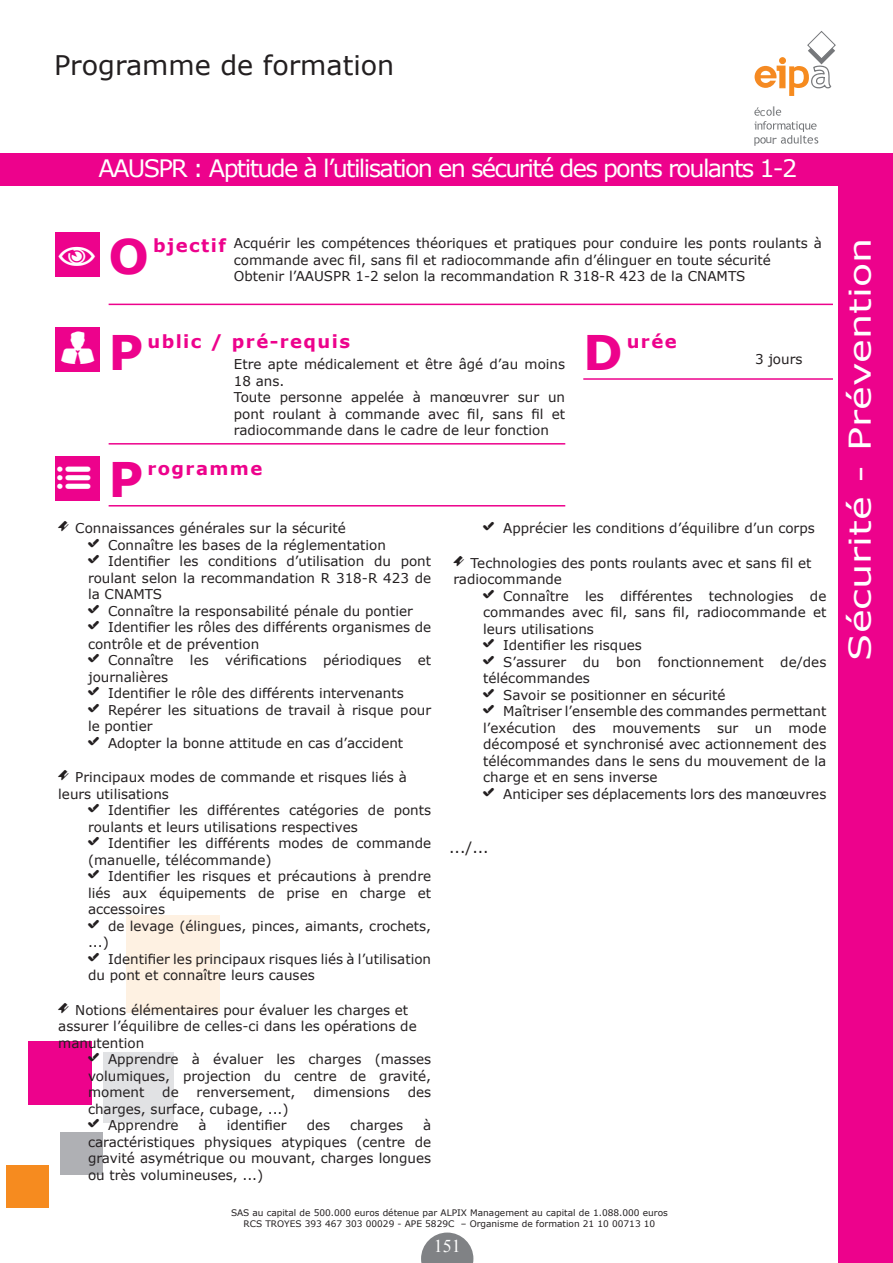
<style>
.page{position:relative;width:893px;height:1263px;background:#fff}
.page>*{position:absolute;margin:0;border:0;box-sizing:border-box;transform-origin:0 0}
.titreorange{font:700 47.7px "Verdana";color:#ed028c}
.textecourant{font:43.5px "Breezi Icon Set";color:#fff}
.t1{font:30px "Verdana";color:#fff;scale:1.33 1}
.t2{font:27px "Verdana";color:#231f20}
.Prog_titre{font:24px "Verdana";letter-spacing:-.07em;color:#fff}
.titreorange-2{font:700 18px "Verdana";letter-spacing:.08em;color:#ed028c}
.t3{font:18px "Times New Roman";color:#fff}
.textecourant-2{font:15px "Verdana";color:#231f20}
.Prog_corps{font:13.5px/16.5px "Verdana";color:#231f20}
.t4{font:11.4px "Verdana";color:#76787b}
.t5{font:10.95px "Verdana";color:#76787b}
.t6{font:10.65px "Verdana";color:#76787b}
.t7{font:9px/10.8px "Verdana";color:#231f20;text-align:center}
.s1{font-size:12.6px}
.s2{font-size:11.4px}
.s3{font-family:"Verdana";font-weight:700;font-size:47.7px;color:#ed028c}
.s4{font-family:"Breezi Icon Set"}
</style>
<div class="page">
<svg style="left:421px;top:1232px;width:52px;height:31px"></svg>
<svg style="left:755px;top:31px;width:81px;height:65px"></svg>
<svg style="left:754px;top:107px;width:64px;height:39px"></svg>
<div style="left:126px;top:915px;width:94px;height:97px;background:#fef1e2"></div>
<div style="left:103px;top:1053px;width:70px;height:70px;background:#e1e2e4"></div>
<div style="left:60px;top:1132px;width:43px;height:43px;background:#afb0b4"></div>
<div style="left:6px;top:1165px;width:43px;height:42px;background:#f68b1f"></div>
<div style="left:0;top:153px;width:893px;height:32px;background:#ed028c"></div>
<hr style="left:583px;top:378px;width:250px;height:2px;background:#ed028c">
<div style="left:55px;top:456px;width:45px;height:44px;background:#ed028c"></div>
<div style="left:55px;top:232px;width:45px;height:44px;background:#ed028c"></div>
<div style="left:55px;top:327px;width:45px;height:45px;background:#ed028c"></div>
<hr style="left:109px;top:304px;width:724px;height:1px;background:#ed028c">
<hr style="left:109px;top:505px;width:456px;height:1px;background:#ed028c">
<hr style="left:109px;top:443px;width:456px;height:2px;background:#ed028c">
<div style="left:839px;top:153px;width:54px;height:1110px;background:#ed028c"></div>
<div style="left:28px;top:1041px;width:63px;height:64px;background:#ed028c"></div>
<h3 class="t2" style="left:54px;top:46px;width:342px">Programme de formation</h3>
<p class="t6" style="left:760px;top:104px;width:17px">c <span class="s1">l</span></p>
<p class="t5" style="left:766px;top:132px;width:13px">u<span class="s2">r</span></p>
<p class="t4" style="left:799px;top:132px;width:5px">l</p>
<p class="Prog_titre" style="left:98px;top:152px;width:700px">AAUSPR : Aptitude à l’utilisation en sécurité des ponts roulants 1-2</p>
<p class="Prog_corps" style="left:234px;top:235px;width:590px">Acquérir les compétences théoriques et pratiques pour conduire les ponts roulants à commande avec fil, sans fil et radiocommande afin d’élinguer en toute sécurité</p>
<p class="Prog_corps" style="left:234px;top:268px;width:513px">Obtenir l’AAUSPR 1-2 selon la recommandation R 318-R 423 de la CNAMTS</p>
<p class="titreorange" style="left:109px;top:222px;width:42px">O</p>
<p class="titreorange-2" style="left:153px;top:233px;width:74px">bjectif</p>
<p class="textecourant" style="left:60px;top:329px;width:85px">u <span class="s3">P</span></p>
<p class="titreorange-2" style="left:147px;top:329px;width:204px">ublic / pré-requis</p>
<p class="Prog_corps" style="left:234px;top:356px;width:333px">Etre apte médicalement et être âgé d’au moins<br>18 ans.</p>
<p class="Prog_corps" style="left:234px;top:389px;width:333px;text-align:justify">Toute personne appelée à manœuvrer sur un pont roulant à commande avec fil, sans fil et radiocommande dans le cadre de leur fonction</p>
<p class="textecourant" style="left:55px;top:459px;width:39px">q</p>
<p class="titreorange" style="left:109px;top:445px;width:36px">P</p>
<p class="titreorange-2" style="left:147px;top:456px;width:116px">rogramme</p>
<p class="titreorange" style="left:583px;top:319px;width:41px">D</p>
<p class="titreorange-2" style="left:627px;top:329px;width:51px">urée</p>
<p class="Prog_corps" style="left:755px;top:350px;width:49px">3 jours</p>
<p class="Prog_corps" style="left:58px;top:520px;width:289px"><span class="s4">I</span> Connaissances générales sur la sécurité</p>
<p class="Prog_corps" style="left:88px;top:537px;width:299px"><span class="s4">X</span> Connaître les bases de la réglementation</p>
<p class="Prog_corps" style="left:88px;top:553px;width:345px;text-align:justify"><span class="s4">X</span> Identifier les conditions d’utilisation du pont roulant selon la recommandation R 318-R 423 de la CNAMTS</p>
<p class="Prog_corps" style="left:88px;top:603px;width:327px"><span class="s4">X</span> Connaître la responsabilité pénale du pontier</p>
<p class="Prog_corps" style="left:88px;top:619px;width:345px"><span class="s4">X</span> Identifier les rôles des différents organismes de contrôle et de prévention</p>
<p class="Prog_corps" style="left:88px;top:652px;width:345px"><span class="s4">X</span> Connaître les vérifications périodiques et journalières</p>
<p class="Prog_corps" style="left:88px;top:685px;width:317px"><span class="s4">X</span> Identifier le rôle des différents intervenants</p>
<p class="Prog_corps" style="left:88px;top:702px;width:345px"><span class="s4">X</span> Repérer les situations de travail à risque pour le pontier</p>
<p class="Prog_corps" style="left:88px;top:735px;width:317px"><span class="s4">X</span> Adopter la bonne attitude en cas d’accident</p>
<p class="Prog_corps" style="left:58px;top:769px;width:350px"><span class="s4">I</span> Principaux modes de commande et risques liés à leurs utilisations</p>
<p class="Prog_corps" style="left:88px;top:802px;width:345px"><span class="s4">X</span> Identifier les différentes catégories de ponts roulants et leurs utilisations respectives</p>
<p class="Prog_corps" style="left:88px;top:835px;width:345px"><span class="s4">X</span> Identifier les différents modes de commande (manuelle, télécommande)</p>
<p class="Prog_corps" style="left:88px;top:868px;width:345px;text-align:justify"><span class="s4">X</span> Identifier les risques et précautions à prendre liés aux équipements de prise en charge et accessoires</p>
<p class="Prog_corps" style="left:88px;top:918px;width:345px"><span class="s4">X</span> de levage (élingues, pinces, aimants, crochets, ...)</p>
<p class="Prog_corps" style="left:88px;top:951px;width:345px"><span class="s4">X</span> Identifier les principaux risques liés à l’utilisation du pont et connaître leurs causes</p>
<p class="Prog_corps" style="left:58px;top:1002px;width:360px"><span class="s4">I</span> Notions élémentaires pour évaluer les charges et assurer l’équilibre de celles-ci dans les opérations de manutention</p>
<p class="Prog_corps" style="left:88px;top:1051px;width:345px;text-align:justify"><span class="s4">X</span> Apprendre à évaluer les charges (masses volumiques, projection du centre de gravité, moment</p>
<p class="Prog_corps" style="left:162px;top:1084px;width:18px">de</p>
<p class="Prog_corps" style="left:197px;top:1084px;width:100px">renversement,</p>
<p class="Prog_corps" style="left:313px;top:1084px;width:78px">dimensions</p>
<p class="Prog_corps" style="left:408px;top:1084px;width:25px">des</p>
<p class="Prog_corps" style="left:88px;top:1101px;width:202px">charges, surface, cubage, ...)</p>
<p class="Prog_corps" style="left:88px;top:1117px;width:92px"><span class="s4">X</span> Apprendre</p>
<p class="Prog_corps" style="left:199px;top:1117px;width:10px">à</p>
<p class="Prog_corps" style="left:227px;top:1117px;width:61px">identifier</p>
<p class="Prog_corps" style="left:307px;top:1117px;width:25px">des</p>
<p class="Prog_corps" style="left:350px;top:1117px;width:54px">charges</p>
<p class="Prog_corps" style="left:88px;top:1117px;width:345px;text-align:justify;text-indent:335px">à caractéristiques physiques atypiques (centre de gravité asymétrique ou mouvant, charges longues ou très volumineuses, ...)</p>
<p class="Prog_corps" style="left:483px;top:520px;width:333px"><span class="s4">X</span> Apprécier les conditions d’équilibre d’un corps</p>
<p class="Prog_corps" style="left:453px;top:555px;width:360px"><span class="s4">I</span> Technologies des ponts roulants avec et sans fil et radiocommande</p>
<p class="Prog_corps" style="left:483px;top:588px;width:345px;text-align:justify"><span class="s4">X</span> Connaître les différentes technologies de commandes avec fil, sans fil, radiocommande et leurs utilisations</p>
<p class="Prog_corps" style="left:483px;top:637px;width:160px"><span class="s4">X</span> Identifier les risques</p>
<p class="Prog_corps" style="left:483px;top:654px;width:345px"><span class="s4">X</span> S’assurer du bon fonctionnement de/des télécommandes</p>
<p class="Prog_corps" style="left:483px;top:687px;width:244px"><span class="s4">X</span> Savoir se positionner en sécurité</p>
<p class="Prog_corps" style="left:483px;top:703px;width:345px;text-align:justify"><span class="s4">X</span> Maîtriser l’ensemble des commandes permettant l’exécution des mouvements sur un mode décomposé et synchronisé avec actionnement des télécommandes dans le sens du mouvement de la charge et en sens inverse</p>
<p class="Prog_corps" style="left:483px;top:786px;width:345px"><span class="s4">X</span> Anticiper ses déplacements lors des manœuvres</p>
<p class="textecourant-2" style="left:449px;top:837px;width:41px">.../...</p>
<p class="t7" style="left:231px;top:1207px;width:438px">SAS au capital de 500.000 euros détenue par ALPIX Management au capital de 1.088.000 euros<br>RCS TROYES 393 467 303 00029 - APE 5829C – Organisme de formation 21 10 00713 10</p>
<h3 class="t3" style="left:434px;top:1233px;width:28px">151</h3>
<p class="t1" style="left:839px;top:661px;width:319px;rotate:-90deg">Sécurité - Prévention</p>
</div>
